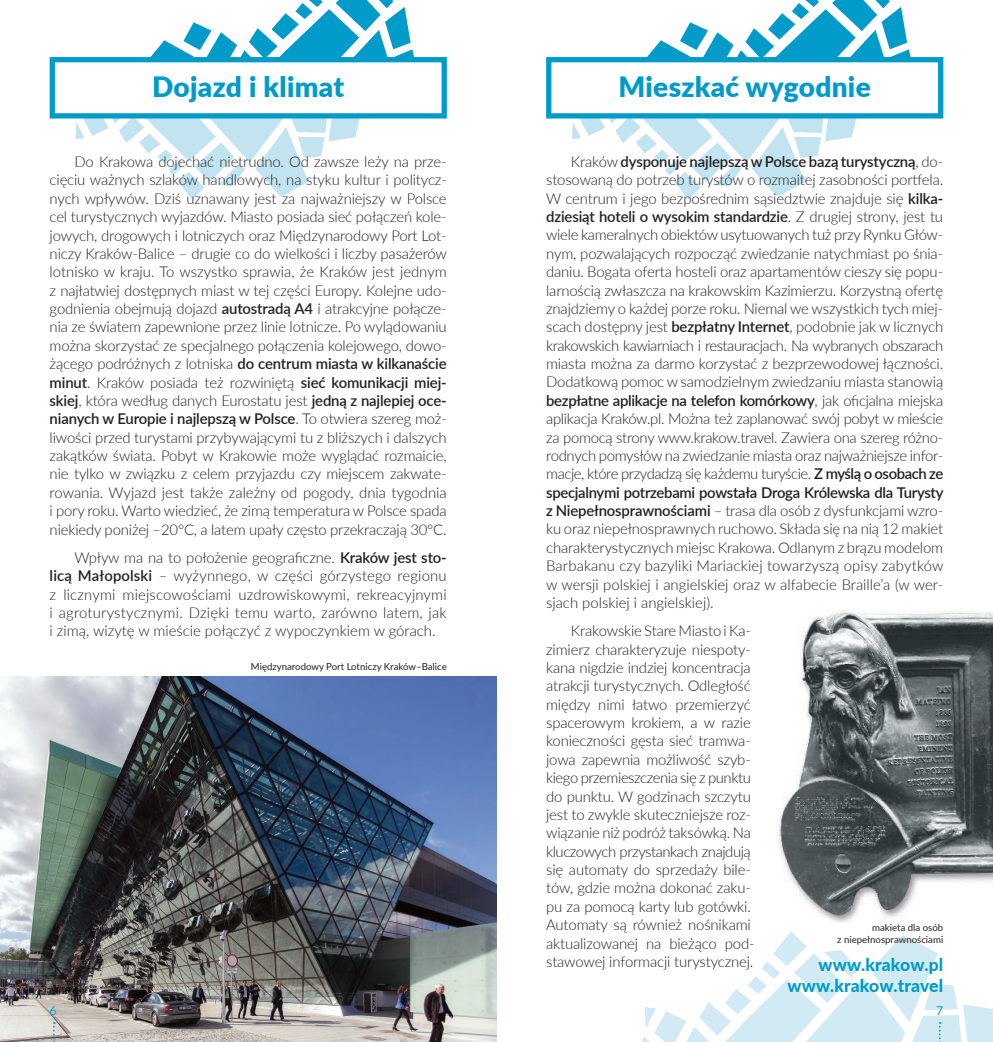
<style>
.page{position:relative;width:993px;height:1042px;background:#fff}
.page>*{position:absolute;margin:0;border:0;box-sizing:border-box;transform-origin:0 0}
.t1{font:900 28px "Lato";letter-spacing:.01em;color:#009bc8}
.t2{font:800 17.5px/21px "Lato";letter-spacing:.01em;color:#009bc8;text-align:right}
.t3{font:300 14.88px/18.4px "Lato";letter-spacing:-.01em;color:#231f20;text-align:justify}
.t4{font:12.25px "Lato";color:#009bc8}
.t5{font:9.62px/11.5px "Lato";color:#231f20;text-align:right}
.s1{font-weight:600}
</style>
<div class="page">
<img style="left:777px;top:610px;width:215px;height:313px">
<svg style="left:49px;top:0;width:398px;height:199px"></svg>
<svg style="left:546px;top:0;width:398px;height:199px"></svg>
<img style="left:0;top:676px;width:496px;height:366px">
<svg style="left:53px;top:1022px;width:2px;height:20px"></svg>
<svg style="left:642px;top:931px;width:350px;height:111px"></svg>
<h1 class="t1" style="left:152px;top:66px;width:193px">Dojazd i klimat</h1>
<h1 class="t1" style="left:618px;top:66px;width:254px">Mieszkać wygodnie</h1>
<p class="t3" style="left:50px;top:152px;width:398px;text-indent:25px">Do Krakowa dojechać nietrudno. Od zawsze leży na prze&shy;cięciu ważnych szlaków handlowych, na styku kultur i politycz&shy;nych wpływów. Dziś uznawany jest za najważniejszy w Polsce cel turystycznych wyjazdów. Miasto posiada sieć połączeń kole&shy;jowych, drogowych i lotniczych oraz Międzynarodowy Port Lot&shy;niczy Kraków-Balice – drugie co do wielkości i liczby pasażerów lotnisko w kraju. To wszystko sprawia, że Kraków jest jednym z najłatwiej dostępnych miast w tej części Europy. Kolejne udo&shy;godnienia obejmują dojazd <span class="s1">autostradą A4</span> i atrakcyjne połącze&shy;nia ze światem zapewnione przez linie lotnicze. Po wylądowaniu można skorzystać ze specjalnego połączenia kolejowego, dowo&shy;żącego podróżnych z lotniska <span class="s1">do centrum miasta w kilkanaście minut</span>. Kraków posiada też rozwiniętą <span class="s1">sieć komunikacji miej&shy;skiej</span>, która według danych Eurostatu jest <span class="s1">jedną z najlepiej oce&shy;nianych w Europie i najlepszą w Polsce</span>. To otwiera szereg moż&shy;liwości przed turystami przybywającymi tu z bliższych i dalszych zakątków świata. Pobyt w Krakowie może wyglądać rozmaicie, nie tylko w związku z celem przyjazdu czy miejscem zakwate&shy;rowania. Wyjazd jest także zależny od pogody, dnia tygodnia i pory roku. Warto wiedzieć, że zimą temperatura w Polsce spada niekiedy poniżej –20°C, a latem upały często przekraczają 30°C.</p>
<p class="t3" style="left:50px;top:548px;width:398px;text-indent:25px">Wpływ ma na to położenie geograficzne. <span class="s1">Kraków jest sto&shy;licą Małopolski</span> – wyżynnego, w części górzystego regionu z licznymi miejscowościami uzdrowiskowymi, rekreacyjnymi i agroturystycznymi. Dzięki temu warto, zarówno latem, jak i zimą, wizytę w mieście połączyć z wypoczynkiem w górach.</p>
<p class="t5" style="left:251px;top:660px;width:197px">Międzynarodowy Port Lotniczy Kraków–Balice</p>
<p class="t3" style="left:546px;top:152px;width:399px;text-indent:25px">Kraków <span class="s1">dysponuje najlepszą w Polsce bazą turystyczną</span>, do&shy;stosowaną do potrzeb turystów o rozmaitej zasobności portfela.<br>W centrum i jego bezpośrednim sąsiedztwie znajduje się <span class="s1">kilka&shy;dziesiąt hoteli o wysokim standardzie</span>. Z drugiej strony, jest tu wiele kameralnych obiektów usytuowanych tuż przy Rynku Głów&shy;nym, pozwalających rozpocząć zwiedzanie natychmiast po śnia&shy;daniu. Bogata oferta hosteli oraz apartamentów cieszy się popu&shy;larnością zwłaszcza na krakowskim Kazimierzu. Korzystną ofertę znajdziemy o każdej porze roku. Niemal we wszystkich tych miej&shy;scach dostępny jest <span class="s1">bezpłatny Internet</span>, podobnie jak w licznych krakowskich kawiarniach i restauracjach. Na wybranych obszarach miasta można za darmo korzystać z bezprzewodowej łączności.<br>Dodatkową pomoc w samodzielnym zwiedzaniu miasta stanowią <span class="s1">bezpłatne aplikacje na telefon komórkowy</span>, jak oficjalna miejska aplikacja Kraków.pl. Można też zaplanować swój pobyt w mieście za pomocą strony www.krakow.travel. Zawiera ona szereg różno&shy;rodnych pomysłów na zwiedzanie miasta oraz najważniejsze infor&shy;macje, które przydadzą się każdemu turyście. <span class="s1">Z myślą o osobach ze specjalnymi potrzebami powstała Droga Królewska dla Turysty z Niepełnosprawnościami</span> – trasa dla osób z dysfunkcjami wzro&shy;ku oraz niepełnosprawnych ruchowo. Składa się na nią 12 makiet charakterystycznych miejsc Krakowa. Odlanym z brązu modelom Barbakanu czy bazyliki Mariackiej towarzyszą opisy zabytków w wersji polskiej i angielskiej oraz w alfabecie Braille’a (w wer&shy;sjach polskiej i angielskiej).</p>
<p class="t3" style="left:546px;top:621px;width:210px;text-align:left;text-indent:25px">Krakowskie Stare Miasto i Ka&shy;zimierz charakteryzuje niespoty&shy;kana nigdzie indziej koncentracja atrakcji turystycznych. Odległość między nimi łatwo przemierzyć spacerowym krokiem, a w razie konieczności gęsta sieć tramwa&shy;jowa zapewnia możliwość szyb&shy;kiego przemieszczenia się z punktu do punktu. W godzinach szczytu jest to zwykle skuteczniejsze roz&shy;wiązanie niż podróż taksówką. Na kluczowych przystankach znajdują się automaty do sprzedaży bile&shy;tów, gdzie można dokonać zaku&shy;pu za pomocą karty lub gotówki.<br>Automaty są również nośnikami aktualizowanej na bieżąco pod&shy;stawowej informacji turystycznej.</p>
<p class="t5" style="left:836px;top:921px;width:108px">makieta dla osób<br>z niepełnosprawnościami</p>
<p class="t2" style="left:787px;top:953px;width:157px">www.krakow.pl www.krakow.travel</p>
<p class="t4" style="left:50px;top:1001px;width:9px">6</p>
<p class="t4" style="left:935px;top:1001px;width:9px">7</p>
</div>
